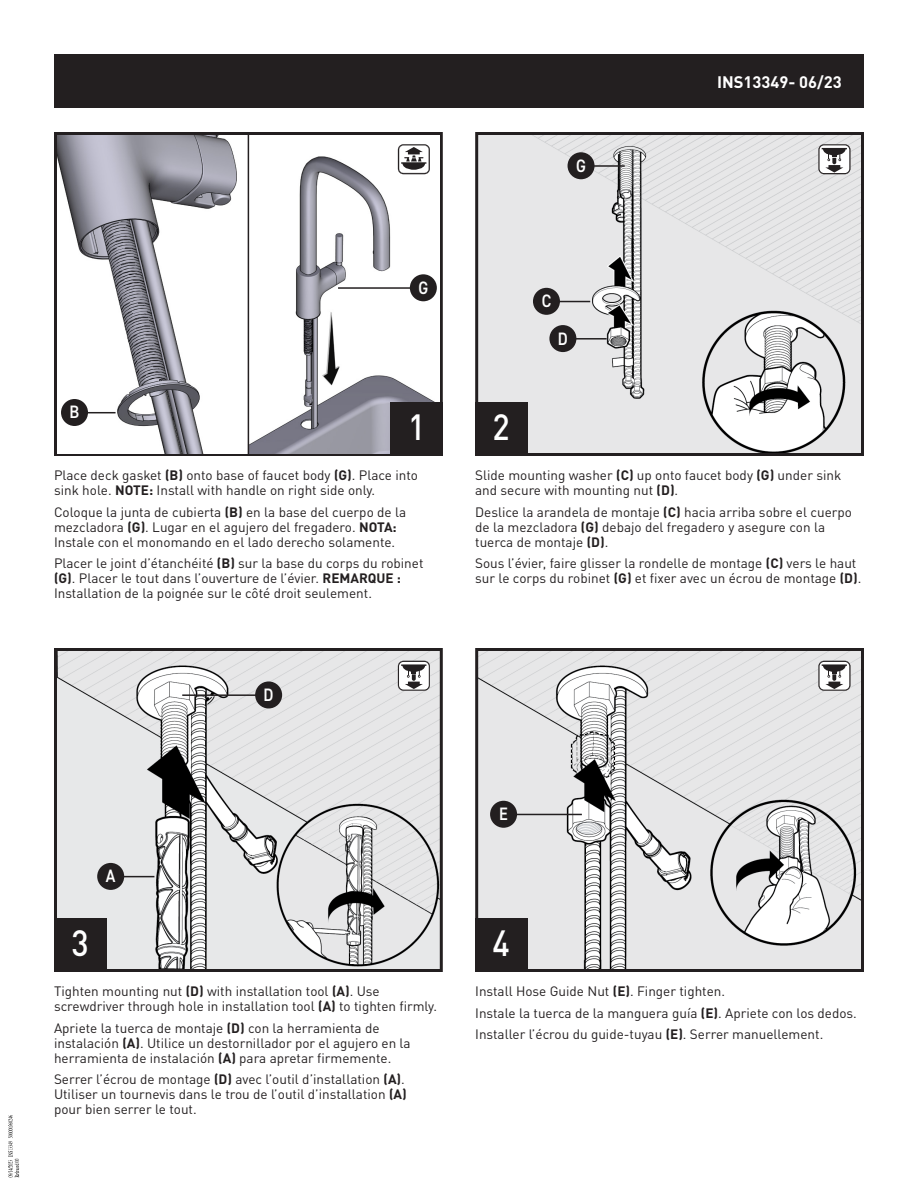
<style>
.page{position:relative;width:918px;height:1188px;background:#fff}
.page>*{position:absolute;margin:0;border:0;box-sizing:border-box;transform-origin:0 0}
.Callout_Circles{font:500 36px "DIN Pro";color:#fff;scale:.9 1}
.Callout_Circles-2{font:600 18px "DIN2014";color:#fff;scale:.9 1}
.t1{font:700 16.5px "DIN Pro";color:#fff}
.Description_Content{font:13.5px/15px "DIN Pro";color:#231f20}
.s1{font-weight:700}
</style>
<div class="page">
<div style="left:54px;top:54px;width:810px;height:54px;background:#231f20"></div>
<svg style="left:54px;top:132px;width:389px;height:324px;background:#262223"></svg>
<img style="left:57px;top:135px;width:383px;height:319px">
<svg style="left:54px;top:648px;width:389px;height:324px;background:#d1d1d2"></svg>
<svg style="left:475px;top:132px;width:389px;height:324px;background:#d7d7d8"></svg>
<svg style="left:475px;top:648px;width:389px;height:324px;background:#d4d4d5"></svg>
<svg style="left:398px;top:661px;width:32px;height:30px"></svg>
<svg style="left:818px;top:144px;width:32px;height:30px"></svg>
<svg style="left:818px;top:661px;width:32px;height:30px"></svg>
<div style="left:490px;top:801px;width:27px;height:27px;background:#231f20;border-radius:50%"></div>
<hr style="left:516px;top:814px;width:66px;height:1px;background:#231f20">
<svg style="left:398px;top:144px;width:32px;height:30px"></svg>
<hr style="left:248px;top:135px;width:1px;height:321px;background:#231f20">
<div style="left:61px;top:399px;width:27px;height:27px;background:#231f20;border-radius:50%"></div>
<svg style="left:88px;top:412px;width:28px;height:1px"></svg>
<div style="left:410px;top:274px;width:27px;height:27px;background:#231f20;border-radius:50%"></div>
<hr style="left:338px;top:287px;width:75px;height:2px;background:#231f20">
<div style="left:391px;top:402px;width:52px;height:54px;background:#231f20"></div>
<div style="left:475px;top:402px;width:52px;height:54px;background:#231f20"></div>
<div style="left:54px;top:918px;width:52px;height:54px;background:#231f20"></div>
<div style="left:475px;top:918px;width:52px;height:54px;background:#231f20"></div>
<div style="left:568px;top:152px;width:27px;height:27px;background:#231f20;border-radius:50%"></div>
<hr style="left:593px;top:165px;width:32px;height:2px;background:#231f20">
<div style="left:533px;top:288px;width:27px;height:27px;background:#231f20;border-radius:50%"></div>
<hr style="left:559px;top:301px;width:31px;height:1px;background:#231f20">
<div style="left:549px;top:325px;width:27px;height:27px;background:#231f20;border-radius:50%"></div>
<hr style="left:575px;top:338px;width:32px;height:2px;background:#231f20">
<div style="left:255px;top:681px;width:27px;height:27px;background:#231f20;border-radius:50%"></div>
<hr style="left:182px;top:694px;width:76px;height:2px;background:#231f20">
<div style="left:97px;top:863px;width:27px;height:27px;background:#231f20;border-radius:50%"></div>
<hr style="left:123px;top:876px;width:31px;height:1px;background:#231f20">
<svg style="left:8px;top:1115px;width:11px;height:62px"></svg>
<p class="Callout_Circles-2" style="left:70px;top:400px;width:12px">B</p>
<p class="Callout_Circles-2" style="left:576px;top:154px;width:12px">G</p>
<p class="Callout_Circles-2" style="left:418px;top:276px;width:12px">G</p>
<p class="Callout_Circles" style="left:408px;top:397px;width:21px">1</p>
<p class="Callout_Circles" style="left:493px;top:397px;width:21px">2</p>
<p class="Callout_Circles-2" style="left:542px;top:289px;width:12px">C</p>
<p class="Callout_Circles-2" style="left:558px;top:326px;width:13px">D</p>
<p class="t1" style="left:717px;top:69px;width:126px">INS13349- 06/23</p>
<p class="Description_Content" style="left:54px;top:467px;width:366px">Place deck gasket <span class="s1">(B)</span> onto base of faucet body <span class="s1">(G)</span>. Place into sink hole. <span class="s1">NOTE:</span> Install with handle on right side only.</p>
<p class="Description_Content" style="left:54px;top:503px;width:354px">Coloque la junta de cubierta <span class="s1">(B)</span> en la base del cuerpo de la mezcladora <span class="s1">(G)</span>. Lugar en el agujero del fregadero. <span class="s1">NOTA:<br></span>Instale con el monomando en el lado derecho solamente.</p>
<p class="Description_Content" style="left:54px;top:555px;width:371px">Placer le joint d’étanchéité <span class="s1">(B)</span> sur la base du corps du robinet <span class="s1">(G)</span>. Placer le tout dans l’ouverture de l’évier. <span class="s1">REMARQUE :<br></span>Installation de la poignée sur le côté droit seulement.</p>
<p class="Callout_Circles-2" style="left:106px;top:864px;width:12px">A</p>
<p class="Callout_Circles-2" style="left:264px;top:683px;width:13px">D</p>
<p class="Description_Content" style="left:475px;top:467px;width:368px">Slide mounting washer <span class="s1">(C)</span> up onto faucet body <span class="s1">(G)</span> under sink and secure with mounting nut <span class="s1">(D)</span>.</p>
<p class="Description_Content" style="left:475px;top:503px;width:378px">Deslice la arandela de montaje <span class="s1">(C)</span> hacia arriba sobre el cuerpo de la mezcladora <span class="s1">(G)</span> debajo del fregadero y asegure con la tuerca de montaje <span class="s1">(D)</span>.</p>
<p class="Description_Content" style="left:475px;top:555px;width:388px">Sous l’évier, faire glisser la rondelle de montage <span class="s1">(C)</span> vers le haut sur le corps du robinet <span class="s1">(G)</span> et fixer avec un écrou de montage <span class="s1">(D)</span>.</p>
<p class="Callout_Circles-2" style="left:499px;top:802px;width:11px">E</p>
<p class="Callout_Circles" style="left:71px;top:913px;width:21px">3</p>
<p class="Callout_Circles" style="left:493px;top:913px;width:21px">4</p>
<p class="Description_Content" style="left:54px;top:983px;width:385px">Tighten mounting nut <span class="s1">(D)</span> with installation tool <span class="s1">(A)</span>. Use screwdriver through hole in installation tool <span class="s1">(A)</span> to tighten firmly.</p>
<p class="Description_Content" style="left:54px;top:1019px;width:358px">Apriete la tuerca de montaje <span class="s1">(D)</span> con la herramienta de instalación <span class="s1">(A)</span>. Utilice un destornillador por el agujero en la herramienta de instalación <span class="s1">(A)</span> para apretar firmemente.</p>
<p class="Description_Content" style="left:54px;top:1071px;width:354px">Serrer l’écrou de montage <span class="s1">(D)</span> avec l’outil d’installation <span class="s1">(A)</span>.<br>Utiliser un tournevis dans le trou de l’outil d’installation <span class="s1">(A) </span>pour bien serrer le tout.</p>
<p class="Description_Content" style="left:475px;top:983px;width:251px">Install Hose Guide Nut <span class="s1">(E)</span>. Finger tighten.</p>
<p class="Description_Content" style="left:475px;top:1004px;width:383px">Instale la tuerca de la manguera guía <span class="s1">(E)</span>. Apriete con los dedos.</p>
<p class="Description_Content" style="left:475px;top:1026px;width:350px">Installer l’écrou du guide-tuyau <span class="s1">(E)</span>. Serrer manuellement.</p>
</div>
